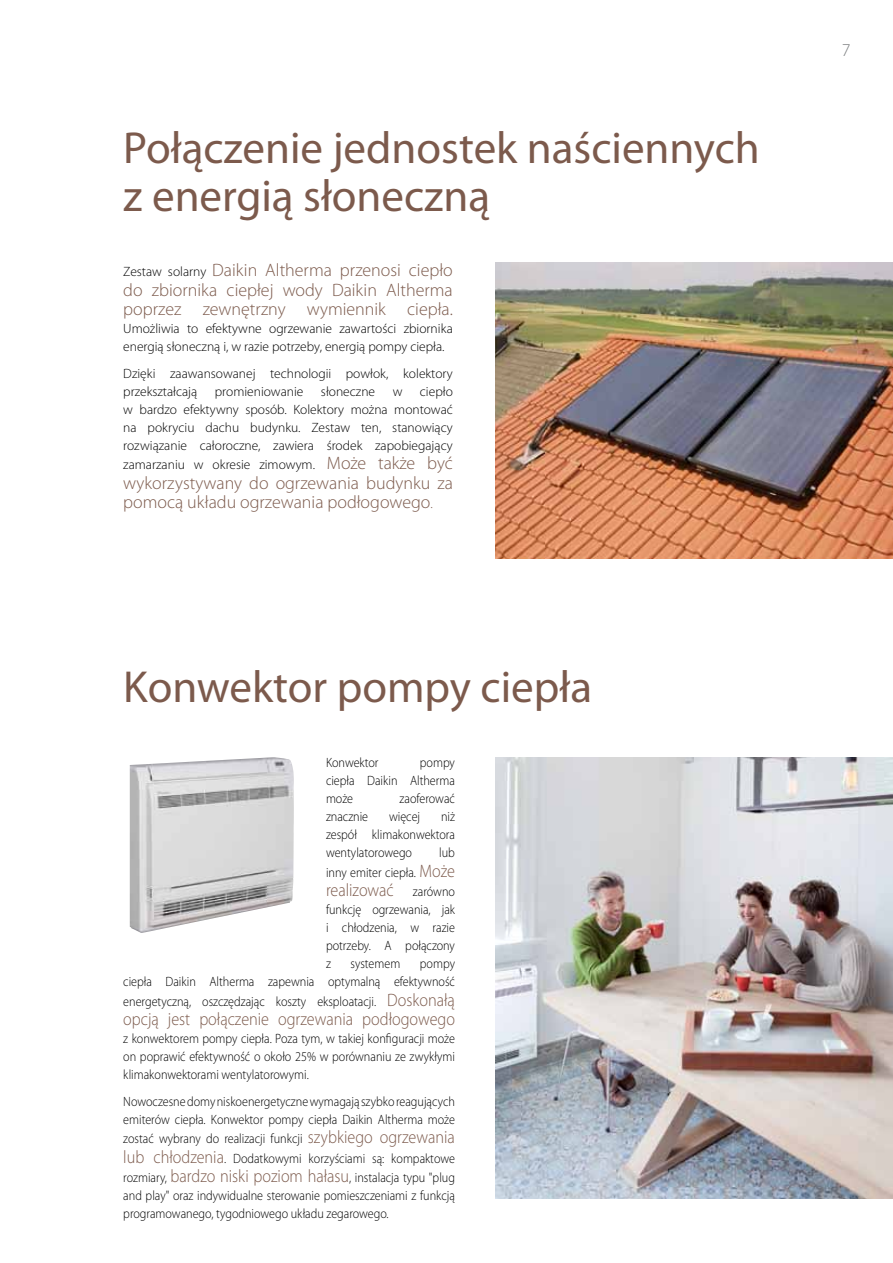
<style>
.page{position:relative;width:893px;height:1263px;background:#fff}
.page>*{position:absolute;margin:0;border:0;box-sizing:border-box;transform-origin:0 0}
.t1{font:45px/48px "Myriad Pro";color:#7c5a4c}
.t2{font:300 18px/19.5px "Myriad Pro";color:#7c5a4c;text-align:justify}
.t3{font:300 18px "Myriad Pro";color:#7c5a4c;scale:.9 1}
.t4{font:300 18px "Myriad Pro";color:#7a7c7e}
.t5{font:300 13.5px/18px "Myriad Pro";color:#000;text-align:justify;scale:.9 1}
.t6{font:300 13.5px/18px "Myriad Pro";color:#000}
.s1{font-size:13.5px;color:#000}
.s2{font-size:18px;color:#7c5a4c}
.s3{font-size:13.5px}
</style>
<div class="page">
<img style="left:495px;top:263px;width:398px;height:295px">
<img style="left:495px;top:757px;width:398px;height:441px">
<img style="left:130px;top:757px;width:164px;height:176px">
<h1 class="t1" style="left:123px;top:125px;width:638px">Połączenie jednostek naściennych z energią słoneczną</h1>
<h2 class="t2" style="left:123px;top:261px;width:331px"><span class="s1">Zestaw solarny</span> Daikin Altherma przenosi ciepło do zbiornika ciepłej wody Daikin Altherma poprzez zewnętrzny wymiennik ciepła.</h2>
<p class="t6" style="left:123px;top:320px;width:331px">Umożliwia to efektywne ogrzewanie zawartości zbiornika energią słoneczną i, w razie potrzeby, energią pompy ciepła.</p>
<p class="t6" style="left:123px;top:364px;width:331px">Dzięki zaawansowanej technologii powłok, kolektory przekształcają</p>
<p class="t6" style="left:123px;top:382px;width:331px;text-align:justify;text-indent:297px">ciepło w bardzo efektywny sposób. Kolektory można montować na pokryciu dachu budynku. Zestaw ten, stanowiący rozwiązanie całoroczne, zawiera środek zapobiegający</p>
<p class="t6" style="left:123px;top:456px;width:331px">zamarzaniu w okresie zimowym. <span class="s2">Może także być</span></p>
<h2 class="t2" style="left:123px;top:473px;width:331px">wykorzystywany do ogrzewania budynku za pomocą układu ogrzewania podłogowego<span class="s3">.</span></h2>
<p class="t6" style="left:215px;top:382px;width:90px">promieniowanie</p>
<p class="t6" style="left:321px;top:382px;width:56px">słoneczne</p>
<p class="t6" style="left:393px;top:382px;width:11px">w</p>
<h1 class="t1" style="left:123px;top:663px;width:470px">Konwektor pompy ciepła</h1>
<p class="t5" style="left:326px;top:754px;width:60px">Konwektor</p>
<p class="t5" style="left:326px;top:754px;width:145px;text-indent:94px">pompy ciepła Daikin Altherma może</p>
<p class="t5" style="left:400px;top:790px;width:63px">zaoferować</p>
<p class="t5" style="left:326px;top:808px;width:48px">znacznie</p>
<p class="t5" style="left:389px;top:808px;width:36px">więcej</p>
<p class="t5" style="left:326px;top:808px;width:145px;text-indent:115px">niż zespół klimakonwektora wentylatorowego</p>
<p class="t5" style="left:326px;top:843px;width:145px;line-height:19.5px;text-align:right">lub<br>inny emiter ciepła. <span class="s2">Może</span></p>
<h2 class="t3" style="left:326px;top:880px;width:145px">realizować <span class="s1">zarówno</span></h2>
<p class="t5" style="left:326px;top:901px;width:145px">funkcję ogrzewania, jak i chłodzenia, w razie potrzeby. A połączony z</p>
<p class="t5" style="left:350px;top:955px;width:57px">systemem</p>
<p class="t5" style="left:123px;top:955px;width:370px;text-align:right">pompy<br>ciepła Daikin Altherma zapewnia optymalną efektywność</p>
<p class="t5" style="left:123px;top:993px;width:370px">energetyczną, oszczędzając koszty eksploatacji. <span class="s2">Doskonałą</span></p>
<h2 class="t3" style="left:123px;top:1009px;width:370px">opcją jest połączenie ogrzewania podłogowego</h2>
<p class="t5" style="left:123px;top:1030px;width:370px">z konwektorem pompy ciepła. Poza tym, w takiej konfiguracji może on poprawić efektywność o około 25% w porównaniu ze zwykłymi klimakonwektorami wentylatorowymi.</p>
<p class="t5" style="left:123px;top:1093px;width:370px">Nowoczesne domy niskoenergetyczne wymagają szybko reagujących emiterów ciepła. Konwektor pompy ciepła Daikin Altherma może</p>
<p class="t5" style="left:123px;top:1129px;width:370px;line-height:19.5px">zostać wybrany do realizacji funkcji <span class="s2">szybkiego ogrzewania lub chłodzenia</span>. Dodatkowymi korzyściami są: kompaktowe rozmiary, <span class="s2">bardzo niski poziom hałasu</span>, instalacja typu "plug</p>
<p class="t5" style="left:123px;top:1187px;width:370px">and play" oraz indywidualne sterowanie pomieszczeniami z funkcją programowanego, tygodniowego układu zegarowego.</p>
<h2 class="t4" style="left:842px;top:40px;width:10px">7</h2>
</div>
